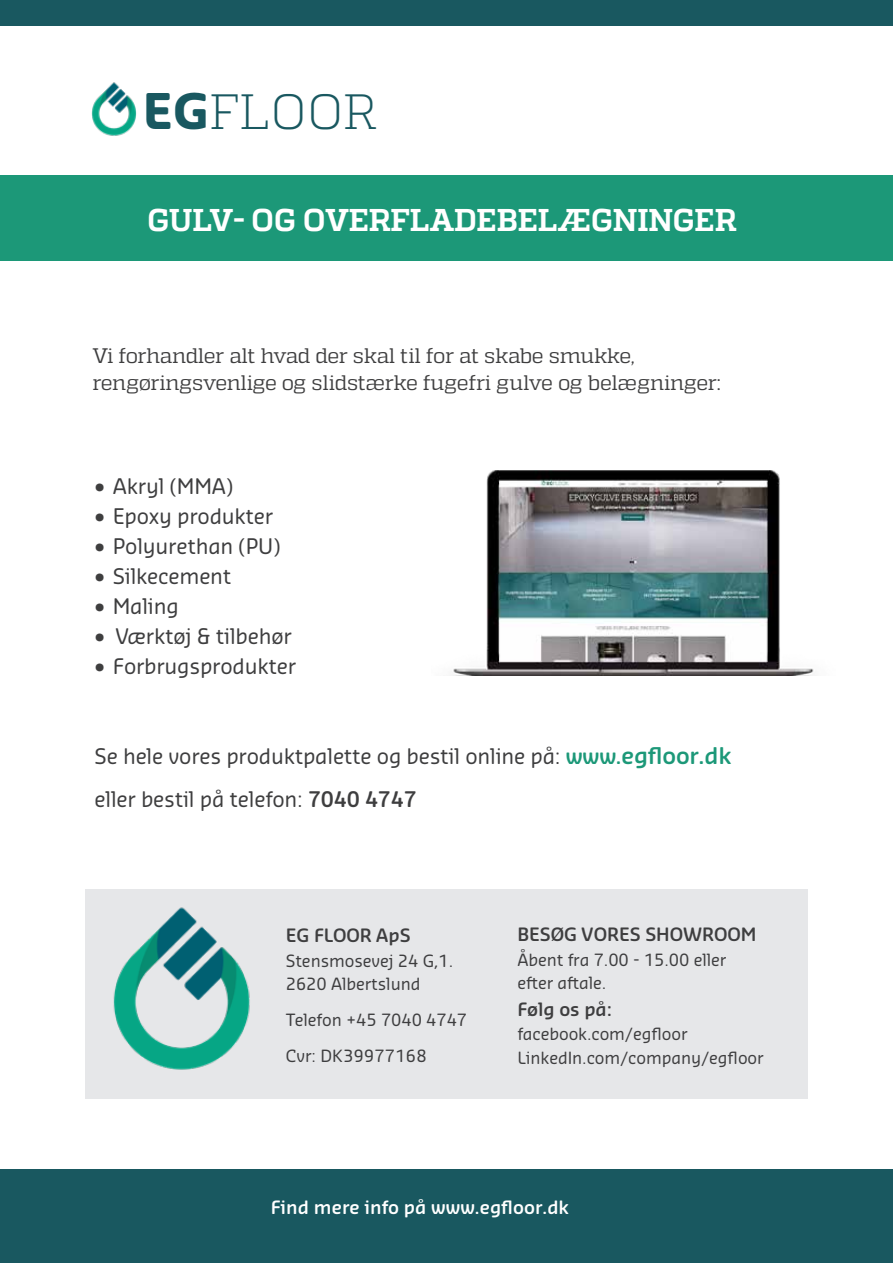
<style>
.page{position:relative;width:893px;height:1263px;background:#fff}
.page>*{position:absolute;margin:0;border:0;box-sizing:border-box;transform-origin:0 0}
.t1{font:300 49.5px "Quadon";letter-spacing:.005em;color:#195860}
.t2{font:700 31.5px "Quadon";letter-spacing:-.005em;color:#fff}
.t3{font:21px/43.5px "Sansa Soft Pro";letter-spacing:-.01em;color:#3e3e3f}
.t4{font:21px/27px "Quadon";letter-spacing:-.02em;color:#3e3e3f}
.t5{font:600 18px "Sansa Soft Pro";letter-spacing:-.005em;color:#3e3e3f}
.t6{font:600 18px "Sansa Soft Pro";color:#fff}
.t7{font:16.5px/22.5px "Sansa Soft Pro";letter-spacing:-.005em;color:#3e3e3f}
.s1{font-family:"Sansa Soft Pro";font-weight:700;font-size:48px}
.s2{font-weight:600;color:#1c9878}
.s3{font-weight:600;font-size:22.5px;color:#1c9878}
.s4{font-weight:600}
</style>
<div class="page">
<div style="left:0;top:0;width:893px;height:26px;background:#195860"></div>
<div style="left:85px;top:889px;width:723px;height:209px;background:#e6e7e9"></div>
<img style="left:113px;top:907px;width:137px;height:163px">
<div style="left:0;top:175px;width:893px;height:85px;background:#1c9878"></div>
<div style="left:0;top:1169px;width:893px;height:94px;background:#195860"></div>
<img style="left:91px;top:82px;width:46px;height:54px">
<img style="left:452px;top:471px;width:362px;height:205px">
<h1 class="t1" style="left:143px;top:84px;width:236px"><span class="s1">EG</span>FLOOR</h1>
<h2 class="t2" style="left:148px;top:202px;width:591px">GULV- OG OVERFLADEBELÆGNINGER</h2>
<p class="t4" style="left:92px;top:342px;width:630px">Vi forhandler alt hvad der skal til for at skabe smukke, rengøringsvenlige og slidstærke fugefri gulve og belægninger:</p>
<p class="t3" style="left:95px;top:463px;width:140px">• Akryl (MMA)</p>
<p class="t3" style="left:95px;top:493px;width:180px">• Epoxy produkter</p>
<p class="t3" style="left:95px;top:523px;width:187px">• Polyurethan (PU)</p>
<p class="t3" style="left:95px;top:553px;width:138px">• Silkecement</p>
<p class="t3" style="left:95px;top:583px;width:86px">• Maling</p>
<p class="t3" style="left:95px;top:613px;width:199px">• Værktøj &amp; tilbehør</p>
<p class="t3" style="left:95px;top:643px;width:203px">• Forbrugsprodukter</p>
<p class="t3" style="left:95px;top:733px;width:638px">Se hele vores produktpalette og bestil online på: <span class="s2">www.</span><span class="s3">egfloor.dk </span>eller bestil på telefon: <span class="s4">7040 4747</span></p>
<p class="t5" style="left:286px;top:923px;width:126px">EG FLOOR ApS</p>
<p class="t7" style="left:286px;top:949px;width:169px">Stensmosevej 24 G,1.<br>2620 Albertslund</p>
<p class="t7" style="left:286px;top:1001px;width:183px;line-height:36px">Telefon +45 7040 4747<br>Cvr: DK39977168</p>
<p class="t5" style="left:517px;top:922px;width:241px">BESØG VORES SHOWROOM</p>
<p class="t7" style="left:517px;top:948px;width:211px">Åbent fra 7.00 - 15.00 eller efter aftale.</p>
<p class="t5" style="left:517px;top:997px;width:96px">Følg os på:</p>
<p class="t7" style="left:517px;top:1021px;width:248px;line-height:24px">facebook.com/egfloor<br>LinkedIn.com/company/egfloor</p>
<p class="t6" style="left:271px;top:1196px;width:300px">Find mere info på www.egfloor.dk</p>
</div>
